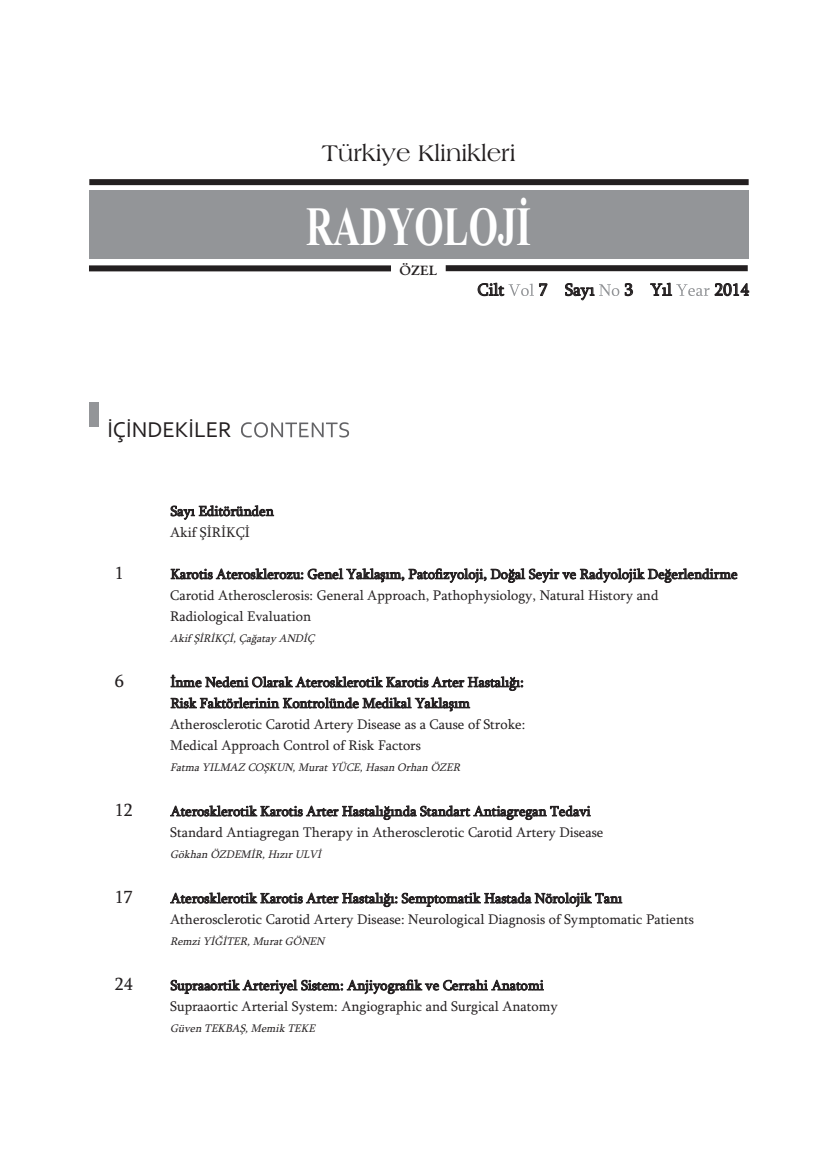
<style>
.page{position:relative;width:838px;height:1170px;background:#fff}
.page>*{position:absolute;margin:0;border:0;box-sizing:border-box;transform-origin:0 0}
.t1{font:700 55.35px "Times New Roman";color:#fff;scale:.68 1}
.t2{font:24px "Americana BT Roman";color:#231f20}
.t3{font:22.5px "Corbel";color:#231f20}
.t4{font:18px "Sylfaen";color:#231f20}
.t5{font:17.25px "Sylfaen";color:#231f20}
.t6{font:14.25px/21.1px "Sylfaen";color:#231f20}
.t7{font:600 13.5px "Garamond";color:#231f20}
.t8{font:italic 11.25px "Sylfaen";color:#231f20}
</style>
<div class="page">
<svg style="left:241px;top:422px;width:108px;height:15px"></svg>
<div style="left:89px;top:402px;width:10px;height:25px;background:#939598"></div>
<div style="left:89px;top:191px;width:659px;height:68px;background:#939598"></div>
<div style="left:89px;top:179px;width:659px;height:6px;background:#231f20"></div>
<div style="left:89px;top:265px;width:302px;height:6px;background:#231f20"></div>
<div style="left:446px;top:265px;width:301px;height:6px;background:#231f20"></div>
<svg style="left:508px;top:283px;width:26px;height:13px"></svg>
<svg style="left:599px;top:284px;width:20px;height:12px"></svg>
<svg style="left:676px;top:284px;width:34px;height:12px"></svg>
<h2 class="t2" style="left:322px;top:138px;width:195px">Türkiye Klinikleri</h2>
<h1 class="t1" style="left:306px;top:193px;width:332px">RADYOLOJİ</h1>
<p class="t7" style="left:399px;top:262px;width:39px">ÖZEL</p>
<p class="t5" style="left:477px;top:279px;width:28px">Cilt</p>
<p class="t5" style="left:539px;top:279px;width:57px">7 Sayı</p>
<p class="t5" style="left:624px;top:279px;width:49px">3 Yıl</p>
<p class="t5" style="left:714px;top:279px;width:36px">2014</p>
<h3 class="t3" style="left:107px;top:416px;width:126px">İÇİNDEKİLER</h3>
<p class="t6" style="left:170px;top:500px;width:105px">Sayı Editöründen<br>Akif ŞİRİKÇİ</p>
<p class="t4" style="left:115px;top:562px;width:10px">1</p>
<p class="t6" style="left:170px;top:563px;width:569px">Karotis Aterosklerozu: Genel Yaklaşım, Patofizyoloji, Doğal Seyir ve Radyolojik Değerlendirme<br>Carotid Atherosclerosis: General Approach, Pathophysiology, Natural History and<br>Radiological Evaluation</p>
<p class="t8" style="left:170px;top:631px;width:149px">Akif ŞİRİKÇİ, Çağatay ANDİÇ</p>
<p class="t4" style="left:115px;top:670px;width:10px">6</p>
<p class="t6" style="left:170px;top:671px;width:357px">İnme Nedeni Olarak Aterosklerotik Karotis Arter Hastalığı:<br>Risk Faktörlerinin Kontrolünde Medikal Yaklaşım Atherosclerotic Carotid Artery Disease as a Cause of Stroke:<br>Medical Approach Control of Risk Factors</p>
<p class="t8" style="left:170px;top:760px;width:294px">Fatma YILMAZ COŞKUN, Murat YÜCE, Hasan Orhan ÖZER</p>
<p class="t4" style="left:115px;top:799px;width:19px">12</p>
<p class="t6" style="left:170px;top:800px;width:435px">Aterosklerotik Karotis Arter Hastalığında Standart Antiagregan Tedavi<br>Standard Antiagregan Therapy in Atherosclerotic Carotid Artery Disease</p>
<p class="t8" style="left:170px;top:847px;width:156px">Gökhan ÖZDEMİR, Hızır ULVİ</p>
<p class="t4" style="left:115px;top:886px;width:19px">17</p>
<p class="t6" style="left:170px;top:887px;width:525px">Aterosklerotik Karotis Arter Hastalığı: Semptomatik Hastada Nörolojik Tanı<br>Atherosclerotic Carotid Artery Disease: Neurological Diagnosis of Symptomatic Patients</p>
<p class="t8" style="left:170px;top:934px;width:159px">Remzi YİĞİTER, Murat GÖNEN</p>
<p class="t4" style="left:115px;top:973px;width:19px">24</p>
<p class="t6" style="left:170px;top:974px;width:389px">Supraaortik Arteriyel Sistem: Anjiyografik ve Cerrahi Anatomi<br>Supraaortic Arterial System: Angiographic and Surgical Anatomy</p>
<p class="t8" style="left:170px;top:1021px;width:149px">Güven TEKBAŞ, Memik TEKE</p>
</div>
